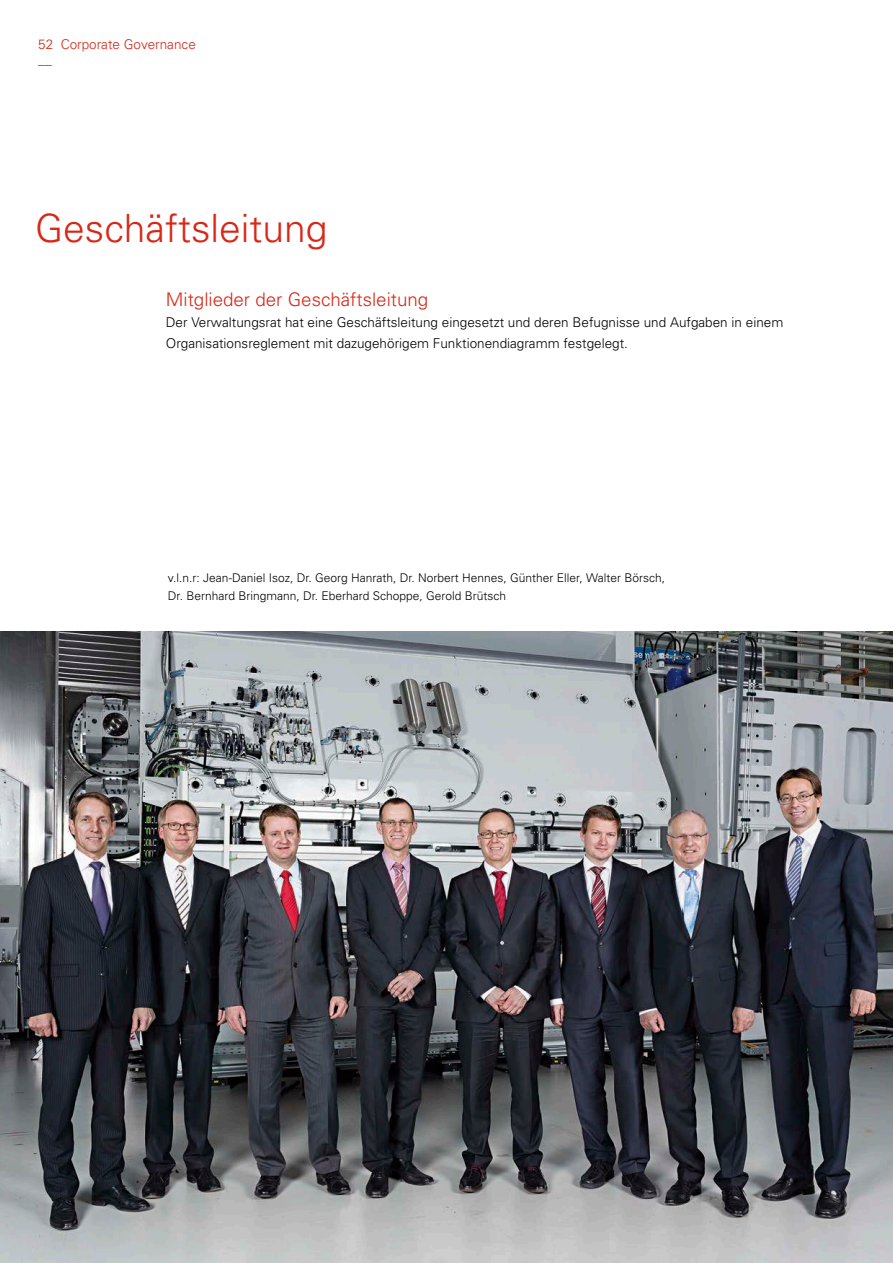
<style>
.page{position:relative;width:893px;height:1263px;background:#fff}
.page>*{position:absolute;margin:0;border:0;box-sizing:border-box;transform-origin:0 0}
.t1{font:300 39px "Univers";color:#d72717}
.t2{font:300 18.75px "Univers";color:#d72717}
.t3{font:300 13.5px/21px "Univers";color:#000}
.t4{font:300 13.5px/19.5px "Univers";color:#d72717}
.t5{font:300 12px/18px "Univers";color:#000}
</style>
<div class="page">
<img style="left:0;top:631px;width:893px;height:632px">
<p class="t4" style="left:38px;top:34px;width:159px">52 Corporate Governance ––</p>
<h1 class="t1" style="left:35px;top:205px;width:294px">Geschäftsleitung</h1>
<h2 class="t2" style="left:166px;top:288px;width:264px">Mitglieder der Geschäftsleitung</h2>
<p class="t3" style="left:166px;top:311px;width:619px">Der Verwaltungsrat hat eine Geschäftsleitung eingesetzt und deren Befugnisse und Aufgaben in einem<br>Organisationsreglement mit dazugehörigem Funktionendiagramm festgelegt.</p>
<p class="t5" style="left:168px;top:568px;width:499px">v.l.n.r: Jean-Daniel Isoz, Dr. Georg Hanrath, Dr. Norbert Hennes, Günther Eller, Walter Börsch,<br>Dr. Bernhard Bringmann, Dr. Eberhard Schoppe, Gerold Brütsch</p>
</div>
